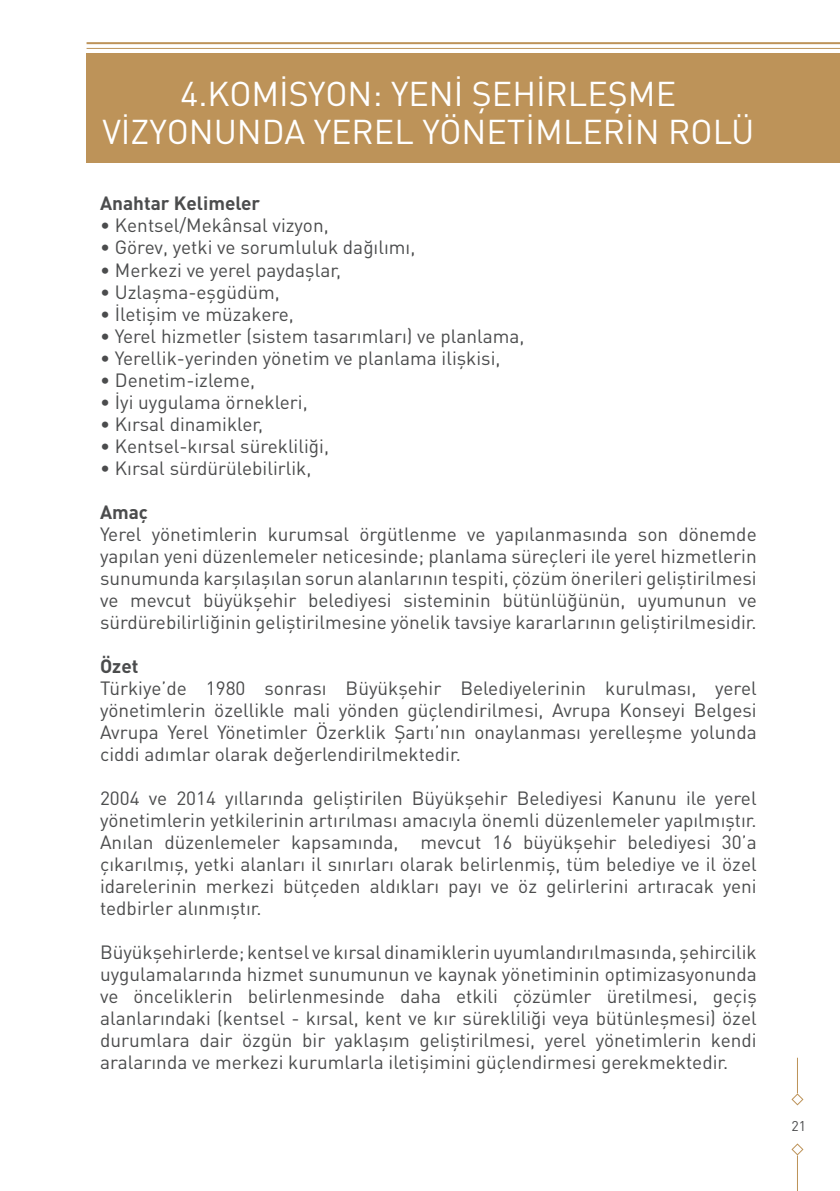
<style>
.page{position:relative;width:840px;height:1191px;background:#fff}
.page>*{position:absolute;margin:0;border:0;box-sizing:border-box;transform-origin:0 0}
.t1{font:34px/38px "DIN Pro";color:#fff;text-align:center}
.t2{font:19px/22px "DIN Pro";color:#4b4c4d;text-align:justify}
.t3{font:700 19px "DIN Pro";color:#4b4c4d}
.t4{font:14px "DIN Pro";color:#4b4c4d}
</style>
<div class="page">
<hr style="left:796px;top:1057px;width:1px;height:36px;background:#bd9359">
<hr style="left:796px;top:1155px;width:1px;height:36px;background:#bd9359">
<svg style="left:791px;top:1092px;width:12px;height:14px"></svg>
<svg style="left:791px;top:1143px;width:12px;height:13px"></svg>
<hr style="left:86px;top:42px;width:753px;height:2px;background:#bd9359">
<hr style="left:86px;top:48px;width:753px;height:1px;background:#bd9359">
<div style="left:86px;top:53px;width:753px;height:110px;background:#bd9359"></div>
<h1 class="t1" style="left:102px;top:74px;width:653px">4.KOMİSYON: YENİ ŞEHİRLEŞME<br>VİZYONUNDA YEREL YÖNETİMLERİN ROLÜ</h1>
<p class="t3" style="left:100px;top:191px;width:162px">Anahtar Kelimeler</p>
<p class="t2" style="left:100px;top:214px;width:230px">• Kentsel/Mekânsal vizyon,</p>
<p class="t2" style="left:100px;top:236px;width:317px">• Görev, yetki ve sorumluluk dağılımı,</p>
<p class="t2" style="left:100px;top:258px;width:242px">• Merkezi ve yerel paydaşlar,</p>
<p class="t2" style="left:100px;top:280px;width:181px">• Uzlaşma-eşgüdüm,</p>
<p class="t2" style="left:100px;top:302px;width:195px">• İletişim ve müzakere,</p>
<p class="t2" style="left:100px;top:324px;width:426px">• Yerel hizmetler (sistem tasarımları) ve planlama,</p>
<p class="t2" style="left:100px;top:346px;width:402px">• Yerellik-yerinden yönetim ve planlama ilişkisi,</p>
<p class="t2" style="left:100px;top:368px;width:156px">• Denetim-izleme,</p>
<p class="t2" style="left:100px;top:390px;width:209px">• İyi uygulama örnekleri,</p>
<p class="t2" style="left:100px;top:412px;width:165px">• Kırsal dinamikler,</p>
<p class="t2" style="left:100px;top:434px;width:230px">• Kentsel-kırsal sürekliliği,</p>
<p class="t2" style="left:100px;top:456px;width:213px">• Kırsal sürdürülebilirlik,</p>
<p class="t3" style="left:100px;top:499px;width:50px">Amaç</p>
<p class="t2" style="left:100px;top:522px;width:658px">Yerel yönetimlerin kurumsal örgütlenme ve yapılanmasında son dönemde yapılan yeni düzenlemeler neticesinde; planlama süreçleri ile yerel hizmetlerin sunumunda karşılaşılan sorun alanlarının tespiti, çözüm önerileri geliştirilmesi ve mevcut büyükşehir belediyesi sisteminin bütünlüğünün, uyumunun ve sürdürebilirliğinin geliştirilmesine yönelik tavsiye kararlarının geliştirilmesidir.</p>
<p class="t3" style="left:100px;top:653px;width:40px">Özet</p>
<p class="t2" style="left:100px;top:676px;width:658px">Türkiye’de 1980 sonrası Büyükşehir Belediyelerinin kurulması, yerel yönetimlerin özellikle mali yönden güçlendirilmesi, Avrupa Konseyi Belgesi Avrupa Yerel Yönetimler Özerklik Şartı’nın onaylanması yerelleşme yolunda ciddi adımlar olarak değerlendirilmektedir.</p>
<p class="t2" style="left:100px;top:786px;width:658px">2004 ve 2014 yıllarında geliştirilen Büyükşehir Belediyesi Kanunu ile yerel yönetimlerin yetkilerinin artırılması amacıyla önemli düzenlemeler yapılmıştır.<br>Anılan düzenlemeler kapsamında, mevcut 16 büyükşehir belediyesi 30’a çıkarılmış, yetki alanları il sınırları olarak belirlenmiş, tüm belediye ve il özel idarelerinin merkezi bütçeden aldıkları payı ve öz gelirlerini artıracak yeni tedbirler alınmıştır.</p>
<p class="t2" style="left:100px;top:940px;width:658px">Büyükşehirlerde; kentsel ve kırsal dinamiklerin uyumlandırılmasında, şehircilik uygulamalarında hizmet sunumunun ve kaynak yönetiminin optimizasyonunda ve önceliklerin belirlenmesinde daha etkili çözümler üretilmesi, geçiş alanlarındaki (kentsel - kırsal, kent ve kır sürekliliği veya bütünleşmesi) özel durumlara dair özgün bir yaklaşım geliştirilmesi, yerel yönetimlerin kendi aralarında ve merkezi kurumlarla iletişimini güçlendirmesi gerekmektedir.</p>
<p class="t4" style="left:791px;top:1116px;width:16px">21</p>
</div>
